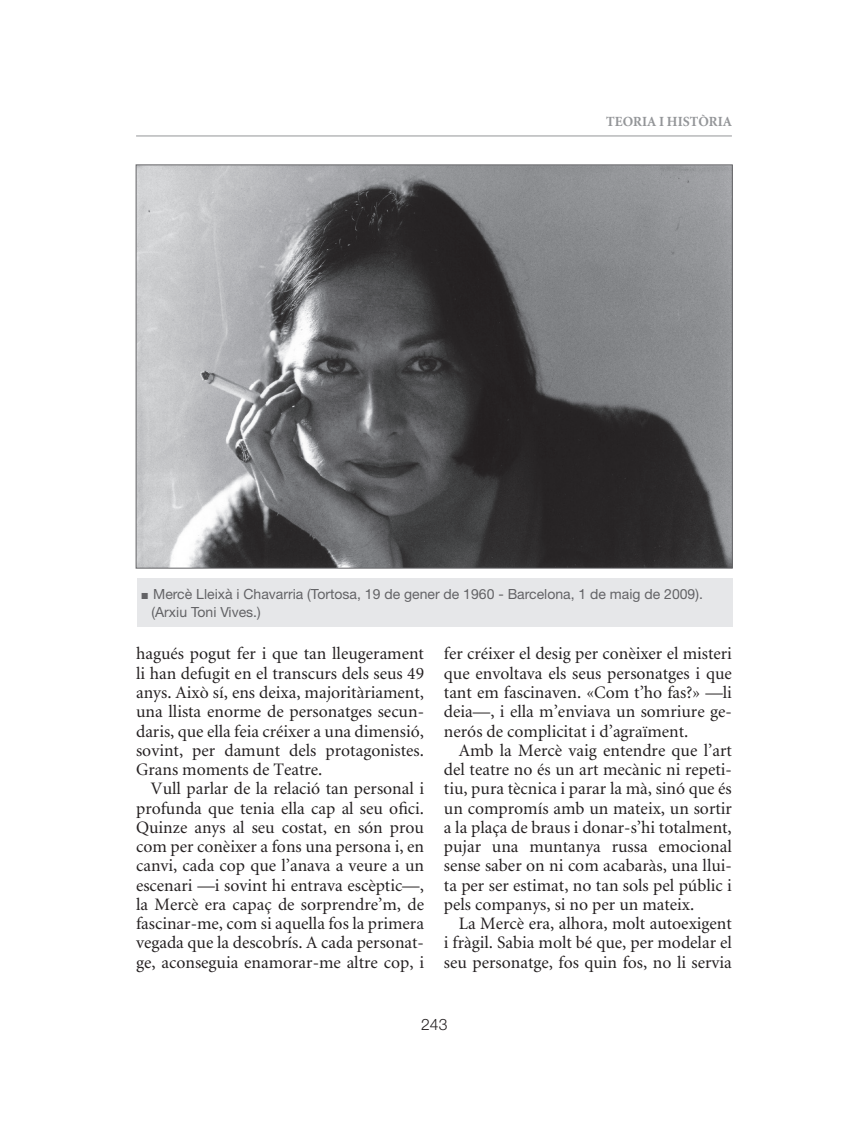
<style>
.page{position:relative;width:868px;height:1141px;background:#fff}
.page>*{position:absolute;margin:0;border:0;box-sizing:border-box;transform-origin:0 0}
.t1{font:17.5px "Minion";color:#231f20}
.t2{font:300 15.75px "Helvetica Neue";color:#231f20}
.t3{font:14px/17.5px "Helvetica Neue";color:#636366}
.t4{font:700 14px "Minion";color:#939598}
</style>
<div class="page">
<hr style="left:136px;top:136px;width:595px;height:1px;background:#939598">
<img style="left:138px;top:167px;width:592px;height:399px">
<div style="left:137px;top:578px;width:595px;height:48px;background:#e6e7e9"></div>
<p class="t4" style="left:606px;top:114px;width:127px">TEORIA I HISTÒRIA</p>
<p class="t3" style="left:151px;top:585px;width:552px;text-indent:-10px">■ Mercè Lleixà i Chavarria (Tortosa, 19 de gener de 1960 - Barcelona, 1 de maig de 2009). (Arxiu Toni Vives.)</p>
<p class="t1" style="left:136px;top:645px;width:289px">hagués pogut fer i que tan lleugerament</p>
<p class="t1" style="left:136px;top:664px;width:289px">li han defugit en el transcurs dels seus 49</p>
<p class="t1" style="left:136px;top:683px;width:289px">anys. Això sí, ens deixa, majoritàriament,</p>
<p class="t1" style="left:136px;top:702px;width:289px">una llista enorme de personatges secun-</p>
<p class="t1" style="left:136px;top:722px;width:289px">daris, que ella feia créixer a una dimensió,</p>
<p class="t1" style="left:136px;top:741px;width:289px">sovint, per damunt dels protagonistes.</p>
<p class="t1" style="left:136px;top:760px;width:188px">Grans moments de Teatre.</p>
<p class="t1" style="left:151px;top:779px;width:274px">Vull parlar de la relació tan personal i</p>
<p class="t1" style="left:136px;top:799px;width:289px">profunda que tenia ella cap al seu ofici.</p>
<p class="t1" style="left:136px;top:818px;width:289px">Quinze anys al seu costat, en són prou</p>
<p class="t1" style="left:136px;top:837px;width:289px">com per conèixer a fons una persona i, en</p>
<p class="t1" style="left:136px;top:856px;width:289px">canvi, cada cop que l’anava a veure a un</p>
<p class="t1" style="left:136px;top:876px;width:289px">escenari —i sovint hi entrava escèptic—,</p>
<p class="t1" style="left:136px;top:895px;width:289px">la Mercè era capaç de sorprendre’m, de</p>
<p class="t1" style="left:136px;top:914px;width:289px">fascinar-me, com si aquella fos la primera</p>
<p class="t1" style="left:136px;top:933px;width:289px">vegada que la descobrís. A cada personat-</p>
<p class="t1" style="left:136px;top:953px;width:289px">ge, aconseguia enamorar-me altre cop, i</p>
<p class="t1" style="left:444px;top:645px;width:289px">fer créixer el desig per conèixer el misteri</p>
<p class="t1" style="left:444px;top:664px;width:289px">que envoltava els seus personatges i que</p>
<p class="t1" style="left:444px;top:683px;width:289px">tant em fascinaven. «Com t’ho fas?» —li</p>
<p class="t1" style="left:444px;top:702px;width:289px">deia—, i ella m’enviava un somriure ge-</p>
<p class="t1" style="left:444px;top:722px;width:246px">nerós de complicitat i d’agraïment.</p>
<p class="t1" style="left:458px;top:741px;width:274px">Amb la Mercè vaig entendre que l’art</p>
<p class="t1" style="left:444px;top:760px;width:289px">del teatre no és un art mecànic ni repeti-</p>
<p class="t1" style="left:444px;top:779px;width:289px">tiu, pura tècnica i parar la mà, sinó que és</p>
<p class="t1" style="left:444px;top:799px;width:289px">un compromís amb un mateix, un sortir</p>
<p class="t1" style="left:444px;top:818px;width:289px">a la plaça de braus i donar-s’hi totalment,</p>
<p class="t1" style="left:444px;top:837px;width:289px">pujar una muntanya russa emocional</p>
<p class="t1" style="left:444px;top:856px;width:289px">sense saber on ni com acabaràs, una llui-</p>
<p class="t1" style="left:444px;top:876px;width:289px">ta per ser estimat, no tan sols pel públic i</p>
<p class="t1" style="left:444px;top:895px;width:252px">pels companys, si no per un mateix.</p>
<p class="t1" style="left:458px;top:914px;width:274px">La Mercè era, alhora, molt autoexigent</p>
<p class="t1" style="left:444px;top:933px;width:289px">i fràgil. Sabia molt bé que, per modelar el</p>
<p class="t1" style="left:444px;top:953px;width:289px">seu personatge, fos quin fos, no li servia</p>
<p class="t2" style="left:421px;top:1014px;width:28px">243</p>
</div>
